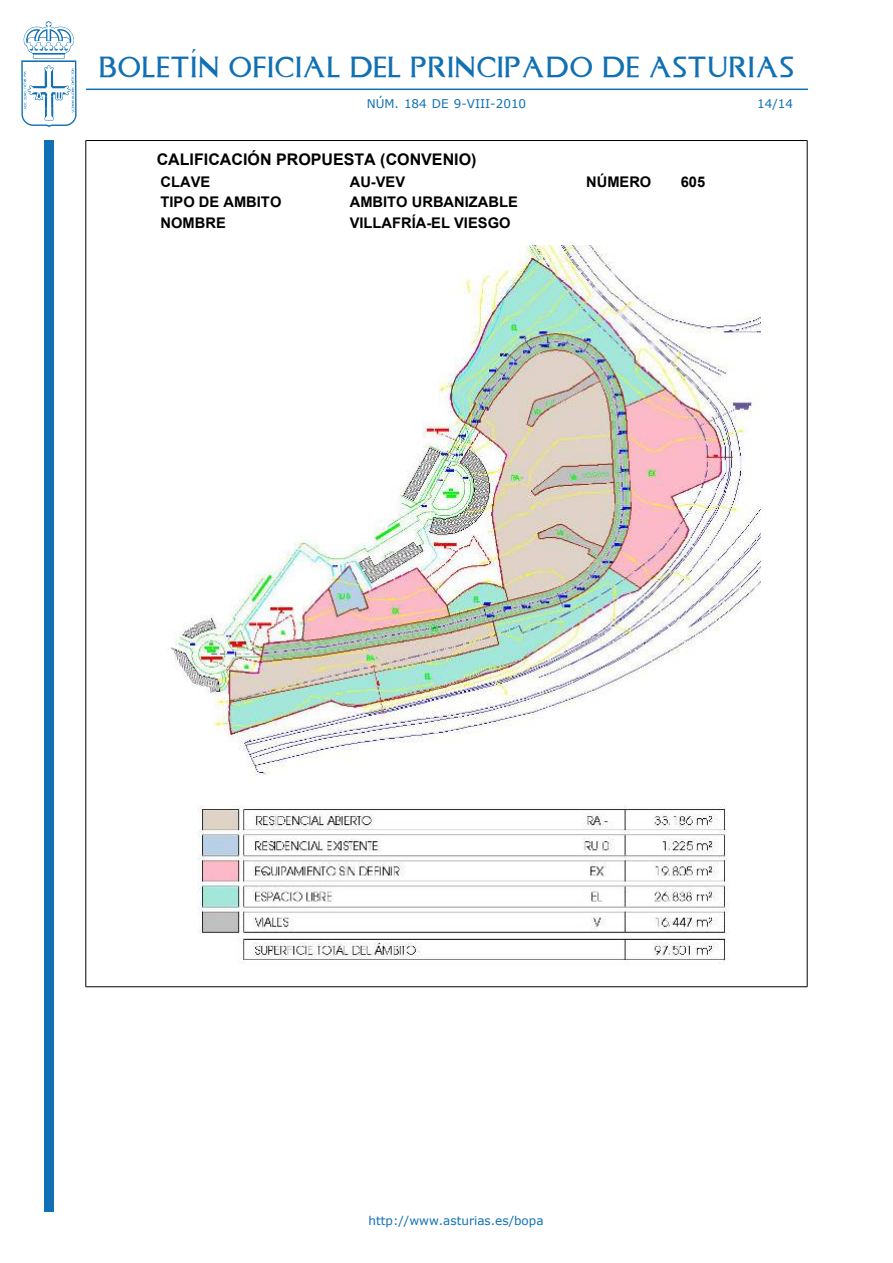
<style>
.page{position:relative;width:893px;height:1263px;background:#fff}
.page>*{position:absolute;margin:0;border:0;box-sizing:border-box;transform-origin:0 0}
.t1{font:24px "Asturica";letter-spacing:.05em;color:#1170b3}
.t2{font:700 16.05px "Arial";color:#000}
.t3{font:700 14.7px "Arial";color:#000}
.t4{font:12px "Verdana";color:#1170b3}
</style>
<div class="page">
<div style="left:44px;top:140px;width:10px;height:1072px;background:#1170b3"></div>
<svg style="left:21px;top:21px;width:56px;height:106px"></svg>
<hr style="left:86px;top:89px;width:722px;height:1px;background:#1170b3">
<hr style="left:86px;top:140px;width:721px;height:1px;background:#000">
<hr style="left:86px;top:141px;width:1px;height:845px;background:#000">
<hr style="left:807px;top:141px;width:1px;height:845px;background:#000">
<hr style="left:86px;top:986px;width:721px;height:1px;background:#000">
<img style="left:166px;top:245px;width:594px;height:530px">
<img style="left:197px;top:805px;width:530px;height:159px">
<h1 class="t1" style="left:99px;top:49px;width:696px">BOLETÍN OFICIAL DEL PRINCIPADO DE ASTURIAS</h1>
<p class="t4" style="left:367px;top:96px;width:161px">núm. 184 de 9-viii-2010</p>
<p class="t4" style="left:757px;top:96px;width:37px">14/14</p>
<p class="t2" style="left:157px;top:149px;width:321px">CALIFICACIÓN PROPUESTA (CONVENIO)</p>
<p class="t3" style="left:161px;top:172px;width:51px">CLAVE</p>
<p class="t3" style="left:350px;top:172px;width:57px">AU-VEV</p>
<p class="t3" style="left:586px;top:172px;width:67px">NÚMERO</p>
<p class="t3" style="left:681px;top:172px;width:26px">605</p>
<p class="t3" style="left:161px;top:193px;width:122px">TIPO DE AMBITO</p>
<p class="t3" style="left:350px;top:193px;width:170px">AMBITO URBANIZABLE</p>
<p class="t3" style="left:161px;top:213px;width:67px">NOMBRE</p>
<p class="t3" style="left:350px;top:213px;width:162px">VILLAFRÍA-EL VIESGO</p>
<p class="t4" style="left:369px;top:1213px;width:177px">http://www.asturias.es/bopa</p>
</div>
